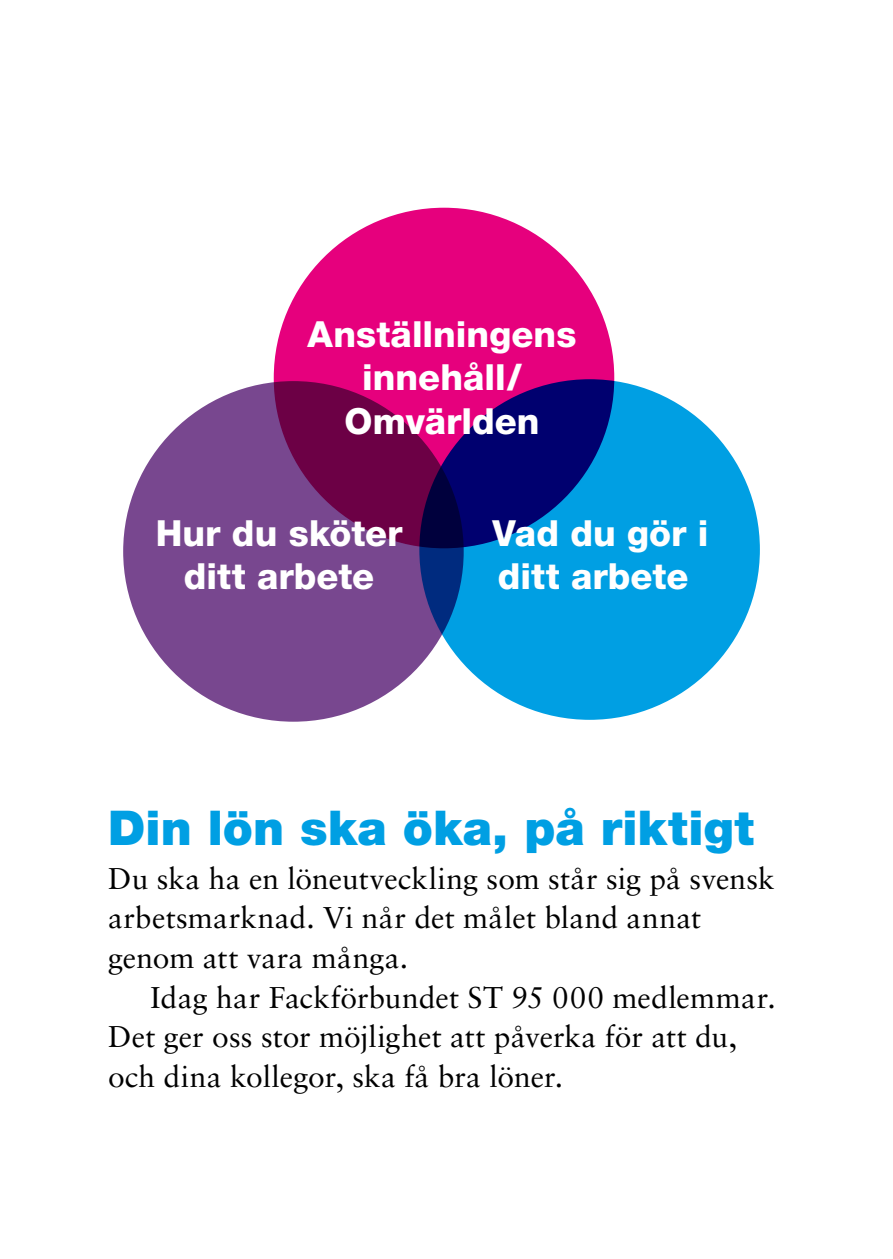
<style>
.page{position:relative;width:893px;height:1259px;background:#fff}
.page>*{position:absolute;margin:0;border:0;box-sizing:border-box;transform-origin:0 0}
.t1{font:900 48px "Helvetica Neue";letter-spacing:.005em;color:#009fe3}
.t2{font:800 36px/43.2px "Helvetica Neue";color:#fff;text-align:center}
.t3{font:30px/39.6px "Sabon LT Std";letter-spacing:.005em;color:#000}
</style>
<div class="page">
<div style="left:274px;top:208px;width:340px;height:340px;background:#e6007d;border-radius:50%"></div>
<svg style="left:419px;top:379px;width:341px;height:341px;background:#007eca"></svg>
<svg style="left:123px;top:381px;width:341px;height:340px;background:#6f377e"></svg>
<p class="t2" style="left:308px;top:313px;width:270px">Anställningens innehåll/<br>Omvärlden</p>
<p class="t2" style="left:156px;top:512px;width:248px">Hur du sköter ditt arbete</p>
<p class="t2" style="left:493px;top:512px;width:217px;text-align:left">Vad du gör i ditt arbete</p>
<h1 class="t1" style="left:108px;top:799px;width:647px">Din lön ska öka, på riktigt</h1>
<p class="t3" style="left:108px;top:858px;width:668px">Du ska ha en löneutveckling som står sig på svensk arbetsmarknad. Vi når det målet bland annat genom att vara många.</p>
<p class="t3" style="left:108px;top:977px;width:669px;text-indent:43px">Idag har Fackförbundet ST 95 000 medlemmar.<br>Det ger oss stor möjlighet att påverka för att du, och dina kollegor, ska få bra löner.</p>
</div>
